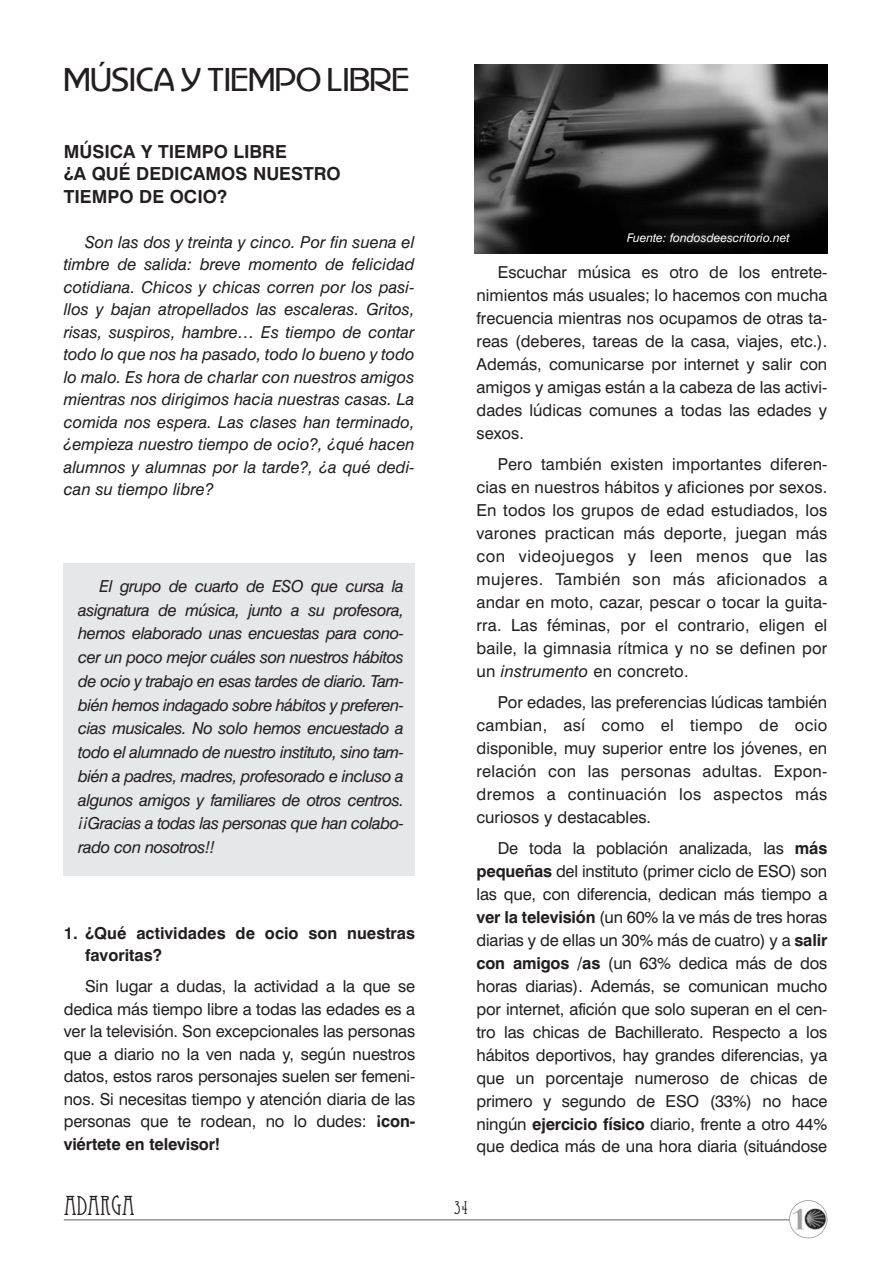
<style>
.page{position:relative;width:893px;height:1263px;background:#fff}
.page>*{position:absolute;margin:0;border:0;box-sizing:border-box;transform-origin:0 0}
.t1{font:300 33px "Cg Advertisers Gothic";color:#231f20}
.t2{font:27px "Cg Eccentric";color:#231f20}
.t3{font:700 18px/22.5px "Swiss 721 BT";color:#231f20}
.t4{font:18px "Cg Eccentric";color:#231f20}
.t5{font:16.5px/23px "Swiss 721 BT";color:#231f20;text-align:justify}
.t6{font:italic 16.5px/22.5px "Swiss 721 BT";letter-spacing:-.015em;color:#231f20;text-align:justify}
.t7{font:700 16.5px/22.5px "Swiss 721 BT";color:#231f20}
.t8{font:italic 12px "Swiss 721 BT";color:#fff}
.s1{font-weight:700}
.s2{font-style:italic}
</style>
<div class="page">
<hr style="left:64px;top:1219px;width:763px;height:1px;background:#939598">
<div style="left:64px;top:563px;width:351px;height:313px;background:#e6e7e9"></div>
<img style="left:790px;top:1206px;width:37px;height:26px">
<div style="left:789px;top:1200px;width:38px;height:38px;border:2px solid #939598;border-radius:50%"></div>
<img style="left:475px;top:65px;width:352px;height:188px">
<h1 class="t1" style="left:64px;top:67px;width:347px">MÚSICA Y TIEMPO LIBRE</h1>
<p class="t3" style="left:64px;top:142px;width:278px">MÚSICA Y TIEMPO LIBRE<br>¿A QUÉ DEDICAMOS NUESTRO<br>TIEMPO DE OCIO?</p>
<p class="t6" style="left:64px;top:232px;width:352px;text-indent:21px">Son las dos y treinta y cinco. Por fin suena el timbre de salida: breve momento de felicidad cotidiana. Chicos y chicas corren por los pasi&shy;llos y bajan atropellados las escaleras. Gritos, risas, suspiros, hambre… Es tiempo de contar todo lo que nos ha pasado, todo lo bueno y todo lo malo. Es hora de charlar con nuestros amigos mientras nos dirigimos hacia nuestras casas. La comida nos espera. Las clases han terminado, ¿empieza nuestro tiempo de ocio?, ¿qué hacen alumnos y alumnas por la tarde?, ¿a qué dedi&shy;can su tiempo libre?</p>
<p class="t6" style="left:78px;top:576px;width:327px;line-height:23.7px;text-indent:21px">El grupo de cuarto de ESO que cursa la asignatura de música, junto a su profesora, hemos elaborado unas encuestas para cono&shy;cer un poco mejor cuáles son nuestros hábitos de ocio y trabajo en esas tardes de diario. Tam&shy;bién hemos indagado sobre hábitos y preferen&shy;cias musicales. No solo hemos encuestado a todo el alumnado de nuestro instituto, sino tam&shy;bién a padres, madres, profesorado e incluso a algunos amigos y familiares de otros centros. ¡¡Gracias a todas las personas que han colabo&shy;rado con nosotros!!</p>
<p class="t7" style="left:85px;top:923px;width:332px;text-indent:-21px">1. ¿Qué actividades de ocio son nuestras favoritas?</p>
<p class="t5" style="left:64px;top:977px;width:353px;line-height:22.5px;text-indent:21px">Sin lugar a dudas, la actividad a la que se dedica más tiempo libre a todas las edades es a ver la televisión. Son excepcionales las personas que a diario no la ven nada y, según nuestros datos, estos raros personajes suelen ser femeni&shy;nos. Si necesitas tiempo y atención diaria de las personas que te rodean, no lo dudes: <span class="s1">¡con&shy;viértete en televisor!</span></p>
<p class="t8" style="left:627px;top:233px;width:164px">Fuente: fondosdeescritorio.net</p>
<p class="t5" style="left:476px;top:263px;width:352px;text-indent:21px">Escuchar música es otro de los entrete&shy;nimientos más usuales; lo hacemos con mucha frecuencia mientras nos ocupamos de otras ta&shy;reas (deberes, tareas de la casa, viajes, etc.).<br>Además, comunicarse por internet y salir con amigos y amigas están a la cabeza de las activi&shy;dades lúdicas comunes a todas las edades y sexos.</p>
<p class="t5" style="left:476px;top:455px;width:352px;text-indent:21px">Pero también existen importantes diferen&shy;cias en nuestros hábitos y aficiones por sexos.<br>En todos los grupos de edad estudiados, los varones practican más deporte, juegan más con videojuegos y leen menos que las mujeres. También son más aficionados a andar en moto, cazar, pescar o tocar la guita&shy;rra. Las féminas, por el contrario, eligen el baile, la gimnasia rítmica y no se definen por un <span class="s2">instrumento</span> en concreto.</p>
<p class="t5" style="left:476px;top:692px;width:352px;text-indent:21px">Por edades, las preferencias lúdicas también cambian, así como el tiempo de ocio disponible, muy superior entre los jóvenes, en relación con las personas adultas. Expon&shy;dremos a continuación los aspectos más curiosos y destacables.</p>
<p class="t5" style="left:476px;top:839px;width:352px;text-indent:21px">De toda la población analizada, las <span class="s1">más pequeñas</span> del instituto (primer ciclo de ESO) son las que, con diferencia, dedican más tiempo a <span class="s1">ver la televisión</span> (un 60% la ve más de tres horas diarias y de ellas un 30% más de cuatro) y a <span class="s1">salir con amigos /as</span> (un 63% dedica más de dos horas diarias). Además, se comunican mucho por internet, afición que solo superan en el cen&shy;tro las chicas de Bachillerato. Respecto a los hábitos deportivos, hay grandes diferencias, ya que un porcentaje numeroso de chicas de primero y segundo de ESO (33%) no hace ningún <span class="s1">ejercicio físico</span> diario, frente a otro 44% que dedica más de una hora diaria (situándose</p>
<h2 class="t2" style="left:64px;top:1190px;width:72px">ADARGA</h2>
<p class="t4" style="left:454px;top:1197px;width:16px">34</p>
</div>
